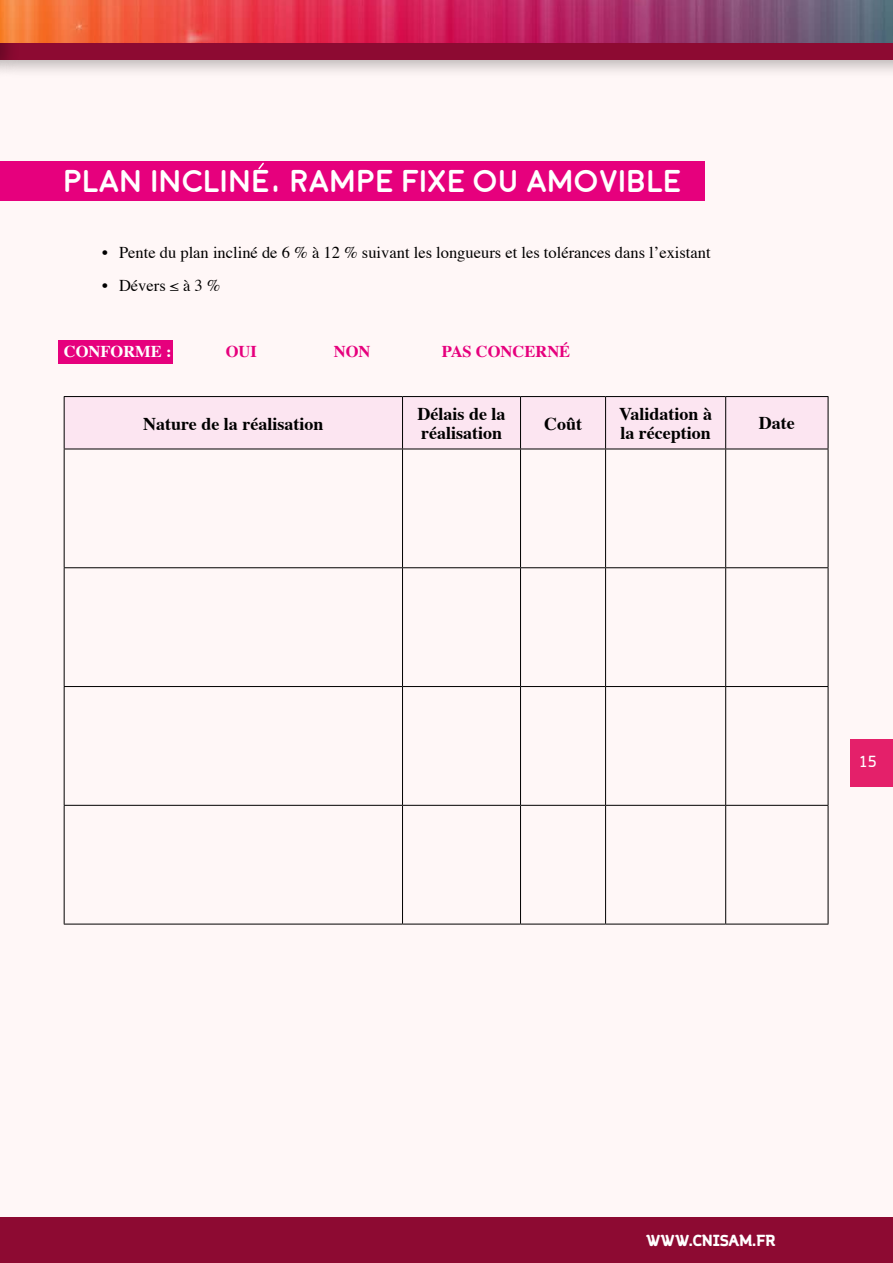
<style>
.page{position:relative;width:893px;height:1263px;background:#fff7f7}
.page>*{position:absolute;margin:0;border:0;box-sizing:border-box;transform-origin:0 0}
.t1{font:700 31.5px "Moon";color:#fff}
.t2{font:700 18px/19.4px "Times";color:#000}
.t3{font:16.5px "Times";color:#000}
.t4{font:700 16.5px "Times";color:#e6007d}
.t5{font:700 16.5px "Times";color:#fff}
.t6{font:700 15px "Margot";letter-spacing:.01em;color:#fff}
.t7{font:15px "Margot";color:#fff}
</style>
<div class="page">
<div style="left:0;top:0;width:893px;height:79px;background:#000;opacity:.27"></div>
<div style="left:0;top:0;width:893px;height:59px;background:#8d0a32"></div>
<div style="left:0;top:0;width:20px;height:79px;background:#000;opacity:.27"></div>
<hr style="left:0;top:0;width:1px;height:59px;background:#8d0a32">
<div style="left:0;top:1217px;width:893px;height:46px;background:#8d0a32"></div>
<div style="left:850px;top:739px;width:43px;height:48px;background:#e4206a"></div>
<img style="left:0;top:0;width:893px;height:43px">
<div style="left:58px;top:340px;width:115px;height:24px;background:#e6007d"></div>
<div style="left:0;top:162px;width:704px;height:39px;background:#e6007d"></div>
<div style="left:65px;top:397px;width:763px;height:52px;background:#fce5f1"></div>
<hr style="left:64px;top:396px;width:338px;height:1px;background:#000">
<hr style="left:64px;top:397px;width:1px;height:52px;background:#000">
<hr style="left:402px;top:396px;width:118px;height:1px;background:#000">
<hr style="left:402px;top:397px;width:1px;height:52px;background:#000">
<hr style="left:520px;top:396px;width:86px;height:1px;background:#000">
<hr style="left:520px;top:397px;width:1px;height:52px;background:#000">
<hr style="left:606px;top:396px;width:120px;height:1px;background:#000">
<hr style="left:605px;top:397px;width:1px;height:52px;background:#000">
<hr style="left:726px;top:396px;width:102px;height:1px;background:#000">
<hr style="left:725px;top:397px;width:1px;height:52px;background:#000">
<hr style="left:828px;top:397px;width:1px;height:52px;background:#000">
<hr style="left:64px;top:449px;width:338px;height:1px;background:#000">
<hr style="left:64px;top:449px;width:1px;height:118px;background:#000">
<hr style="left:402px;top:449px;width:118px;height:1px;background:#000">
<hr style="left:402px;top:449px;width:1px;height:118px;background:#000">
<hr style="left:520px;top:449px;width:86px;height:1px;background:#000">
<hr style="left:520px;top:449px;width:1px;height:118px;background:#000">
<hr style="left:606px;top:449px;width:120px;height:1px;background:#000">
<hr style="left:605px;top:449px;width:1px;height:118px;background:#000">
<hr style="left:726px;top:449px;width:102px;height:1px;background:#000">
<hr style="left:725px;top:449px;width:1px;height:118px;background:#000">
<hr style="left:828px;top:449px;width:1px;height:118px;background:#000">
<hr style="left:64px;top:567px;width:338px;height:1px;background:#000">
<hr style="left:64px;top:568px;width:1px;height:118px;background:#000">
<hr style="left:402px;top:567px;width:118px;height:1px;background:#000">
<hr style="left:402px;top:568px;width:1px;height:118px;background:#000">
<hr style="left:520px;top:567px;width:86px;height:1px;background:#000">
<hr style="left:520px;top:568px;width:1px;height:118px;background:#000">
<hr style="left:606px;top:567px;width:120px;height:1px;background:#000">
<hr style="left:605px;top:568px;width:1px;height:118px;background:#000">
<hr style="left:726px;top:567px;width:102px;height:1px;background:#000">
<hr style="left:725px;top:568px;width:1px;height:118px;background:#000">
<hr style="left:828px;top:568px;width:1px;height:118px;background:#000">
<hr style="left:64px;top:686px;width:338px;height:1px;background:#000">
<hr style="left:64px;top:687px;width:1px;height:118px;background:#000">
<hr style="left:402px;top:686px;width:118px;height:1px;background:#000">
<hr style="left:402px;top:687px;width:1px;height:118px;background:#000">
<hr style="left:520px;top:686px;width:86px;height:1px;background:#000">
<hr style="left:520px;top:687px;width:1px;height:118px;background:#000">
<hr style="left:606px;top:686px;width:120px;height:1px;background:#000">
<hr style="left:605px;top:687px;width:1px;height:118px;background:#000">
<hr style="left:726px;top:686px;width:102px;height:1px;background:#000">
<hr style="left:725px;top:687px;width:1px;height:118px;background:#000">
<hr style="left:828px;top:687px;width:1px;height:118px;background:#000">
<hr style="left:64px;top:805px;width:338px;height:1px;background:#000">
<hr style="left:64px;top:806px;width:1px;height:118px;background:#000">
<hr style="left:402px;top:805px;width:118px;height:1px;background:#000">
<hr style="left:402px;top:806px;width:1px;height:118px;background:#000">
<hr style="left:520px;top:805px;width:86px;height:1px;background:#000">
<hr style="left:520px;top:806px;width:1px;height:118px;background:#000">
<hr style="left:606px;top:805px;width:120px;height:1px;background:#000">
<hr style="left:605px;top:806px;width:1px;height:118px;background:#000">
<hr style="left:726px;top:805px;width:102px;height:1px;background:#000">
<hr style="left:725px;top:806px;width:1px;height:118px;background:#000">
<hr style="left:828px;top:806px;width:1px;height:118px;background:#000">
<hr style="left:64px;top:924px;width:338px;height:1px;background:#000">
<hr style="left:402px;top:924px;width:118px;height:1px;background:#000">
<hr style="left:520px;top:924px;width:86px;height:1px;background:#000">
<hr style="left:606px;top:924px;width:120px;height:1px;background:#000">
<hr style="left:726px;top:924px;width:102px;height:1px;background:#000">
<svg style="left:257px;top:161px;width:8px;height:9px"></svg>
<h1 class="t1" style="left:64px;top:166px;width:619px">PLAN INCLINE, RAMPE FIXE OU AMOVIBLE</h1>
<p class="t3" style="left:102px;top:237px;width:610px">• Pente du plan incliné de 6 % à 12 % suivant les longueurs et les tolérances dans l’existant</p>
<p class="t3" style="left:102px;top:270px;width:120px">• Dévers ≤ à 3 %</p>
<p class="t5" style="left:64px;top:336px;width:109px">CONFORME :</p>
<p class="t4" style="left:226px;top:336px;width:33px">OUI</p>
<p class="t4" style="left:334px;top:336px;width:38px">NON</p>
<p class="t4" style="left:442px;top:336px;width:130px">PAS CONCERNÉ</p>
<p class="t2" style="left:143px;top:412px;width:182px">Nature de la réalisation</p>
<p class="t2" style="left:417px;top:402px;width:90px">Délais de la réalisation</p>
<p class="t2" style="left:544px;top:412px;width:39px">Coût</p>
<p class="t2" style="left:619px;top:402px;width:94px">Validation à la réception</p>
<p class="t2" style="left:759px;top:412px;width:37px">Date</p>
<p class="t7" style="left:860px;top:751px;width:18px">15</p>
<p class="t6" style="left:646px;top:1229px;width:131px">WWW.CNISAM.FR</p>
</div>
